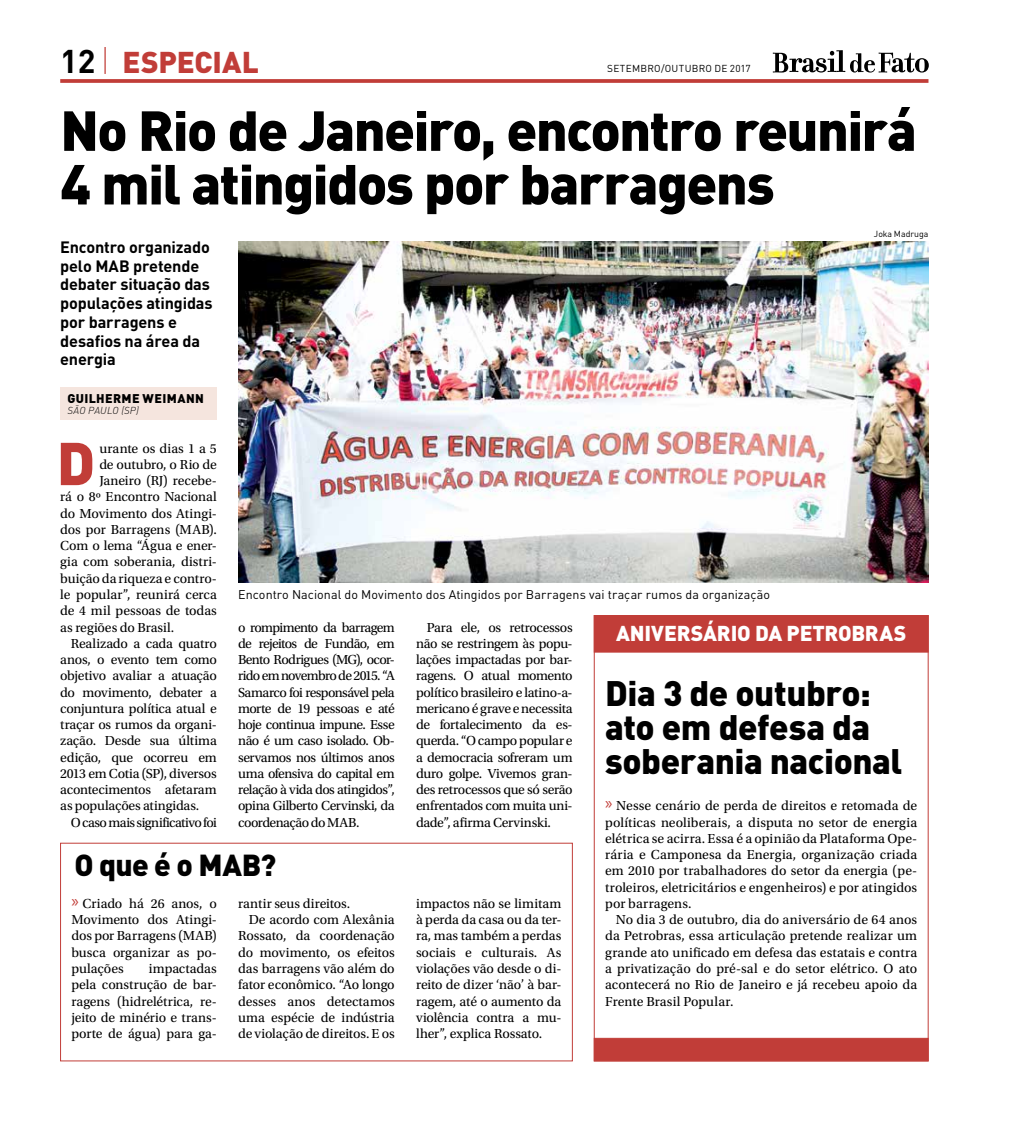
<style>
.page{position:relative;width:1010px;height:1124px;background:#fff}
.page>*{position:absolute;margin:0;border:0;box-sizing:border-box;transform-origin:0 0}
.t1{font:900 59.38px "DIN Pro";color:#c13d38}
.t2{font:900 55.5px/53.6px "DIN Pro";letter-spacing:-.03em;color:#000}
.t3{font:900 35px/33.8px "DIN Pro";letter-spacing:-.015em;color:#000}
.t4{font:900 30px "DIN Pro";letter-spacing:-.015em;color:#000}
.t5{font:900 29.75px "DIN Pro";color:#c13d38}
.t6{font:900 21.25px "DIN Pro";letter-spacing:-.015em;color:#fff}
.t7{font:700 16.25px/18.8px "DIN Pro";letter-spacing:-.01em;color:#000}
.t8{font:13.75px/16.2px "Utopia Std";letter-spacing:-.01em;color:#000;text-align:justify}
.t9{font:13.75px "Utopia Std";letter-spacing:-.04em;color:#000}
.t10{font:12.5px "DIN Pro";letter-spacing:.005em;color:#000}
.t11{font:900 12.5px "DIN Pro";letter-spacing:.025em;color:#000}
.t12{font:10px "DIN Pro";letter-spacing:.03em;color:#000}
.t13{font:italic 300 10px "DIN Pro";letter-spacing:.02em;color:#000}
.t14{font:8.75px "DIN Pro";color:#000}
.s1{font-weight:700;font-size:32.5px;color:#000}
.s2{font-family:"Myriad Pro";font-size:17.5px;color:#c13d38}
</style>
<div class="page">
<div style="left:60px;top:842px;width:513px;height:219px;border:1px solid #c13d38"></div>
<div style="left:594px;top:615px;width:334px;height:37px;background:#c13d38"></div>
<div style="left:594px;top:1037px;width:334px;height:24px;background:#c13d38;border:1px solid #c13d38"></div>
<img style="left:238px;top:241px;width:690px;height:341px">
<div style="left:60px;top:387px;width:157px;height:33px;background:#f5e5de"></div>
<svg style="left:773px;top:50px;width:156px;height:22px"></svg>
<svg style="left:60px;top:79px;width:868px;height:4px;background:#c44843"></svg>
<hr style="left:104px;top:47px;width:2px;height:27px;background:#c13d38">
<h3 class="t5" style="left:60px;top:36px;width:200px"><span class="s1">12</span> ESPECIAL</h3>
<p class="t12" style="left:607px;top:60px;width:145px">SETEMBRO/OUTUBRO DE 2017</p>
<h2 class="t2" style="left:60px;top:97px;width:858px">No Rio de Janeiro, encontro reunirá<br>4 mil atingidos por barragens</h2>
<p class="t7" style="left:60px;top:235px;width:154px">Encontro organizado pelo MAB pretende debater situação das populações atingidas por barragens e desafios na área da energia</p>
<p class="t11" style="left:67px;top:387px;width:138px">GUILHERME WEIMANN</p>
<p class="t13" style="left:67px;top:402px;width:73px">SÃO PAULO (SP)</p>
<p class="t14" style="left:874px;top:226px;width:56px">Joka Madruga</p>
<h1 class="t1" style="left:57px;top:412px;width:40px">D</h1>
<p class="t8" style="left:99px;top:440px;width:119px">urante os dias 1 a 5</p>
<p class="t8" style="left:99px;top:456px;width:119px">de outubro, o Rio de</p>
<p class="t8" style="left:99px;top:472px;width:119px">Janeiro (RJ) recebe-</p>
<p class="t8" style="left:60px;top:489px;width:158px">rá o 8º Encontro Nacional</p>
<p class="t8" style="left:60px;top:505px;width:158px">do Movimento dos Atingi-</p>
<p class="t8" style="left:60px;top:521px;width:158px">dos por Barragens (MAB).</p>
<p class="t8" style="left:60px;top:537px;width:158px">Com o lema “Água e ener-</p>
<p class="t8" style="left:60px;top:554px;width:158px">gia com soberania, distri-</p>
<p class="t8" style="left:60px;top:570px;width:158px">buição da riqueza e contro-</p>
<p class="t8" style="left:60px;top:586px;width:158px">le popular”, reunirá cerca</p>
<p class="t8" style="left:60px;top:603px;width:158px">de 4 mil pessoas de todas</p>
<p class="t8" style="left:60px;top:619px;width:116px">as regiões do Brasil.</p>
<p class="t8" style="left:71px;top:635px;width:147px">Realizado a cada quatro</p>
<p class="t8" style="left:60px;top:651px;width:158px">anos, o evento tem como</p>
<p class="t8" style="left:60px;top:668px;width:158px">objetivo avaliar a atuação</p>
<p class="t8" style="left:60px;top:684px;width:158px">do movimento, debater a</p>
<p class="t8" style="left:60px;top:700px;width:158px">conjuntura política atual e</p>
<p class="t8" style="left:60px;top:716px;width:158px">traçar os rumos da organi-</p>
<p class="t8" style="left:60px;top:733px;width:158px">zação. Desde sua última</p>
<p class="t8" style="left:60px;top:749px;width:158px">edição, que ocorreu em</p>
<p class="t8" style="left:60px;top:765px;width:158px">2013 em Cotia (SP), diversos</p>
<p class="t8" style="left:60px;top:781px;width:158px">acontecimentos afetaram</p>
<p class="t8" style="left:60px;top:798px;width:141px">as populações atingidas.</p>
<p class="t9" style="left:71px;top:814px;width:147px">O caso mais significativo foi</p>
<p class="t10" style="left:238px;top:584px;width:534px">Encontro Nacional do Movimento dos Atingidos por Barragens vai traçar rumos da organização</p>
<h3 class="t6" style="left:616px;top:615px;width:292px">ANIVERSÁRIO DA PETROBRAS</h3>
<p class="t8" style="left:238px;top:619px;width:158px">o rompimento da barragem de rejeitos de Fundão, em Bento Rodrigues (MG), ocor&shy;rido em novembro de 2015. “A Samarco foi responsável pela morte de 19 pessoas e até hoje continua impune. Esse não é um caso isolado. Ob&shy;servamos nos últimos anos uma ofensiva do capital em relação à vida dos atingidos”, opina Gilberto Cervinski, da coordenação do MAB.</p>
<p class="t8" style="left:416px;top:619px;width:158px;text-indent:11px">Para ele, os retrocessos não se restringem às popu&shy;lações impactadas por bar&shy;ragens. O atual momento político brasileiro e latino-a&shy;mericano é grave e necessita de fortalecimento da es&shy;querda. “O campo popular e a democracia sofreram um duro golpe. Vivemos gran&shy;des retrocessos que só serão enfrentados com muita uni&shy;dade”, afirma Cervinski.</p>
<h3 class="t3" style="left:605px;top:672px;width:299px">Dia 3 de outubro: ato em defesa da soberania nacional</h3>
<p class="t8" style="left:605px;top:797px;width:313px"><span class="s2">»</span> Nesse cenário de perda de direitos e retomada de políticas neoliberais, a disputa no setor de energia elétrica se acirra. Essa é a opinião da Plataforma Ope&shy;rária e Camponesa da Energia, organização criada em 2010 por trabalhadores do setor da energia (pe&shy;troleiros, eletricitários e engenheiros) e por atingidos por barragens.</p>
<p class="t8" style="left:605px;top:911px;width:314px;text-indent:11px">No dia 3 de outubro, dia do aniversário de 64 anos da Petrobras, essa articulação pretende realizar um grande ato unificado em defesa das estatais e contra a privatização do pré-sal e do setor elétrico. O ato acontecerá no Rio de Janeiro e já recebeu apoio da Frente Brasil Popular.</p>
<h3 class="t4" style="left:74px;top:839px;width:203px">O que é o MAB?</h3>
<p class="t8" style="left:71px;top:895px;width:147px"><span class="s2">»</span> Criado há 26 anos, o Movimento dos Atingi&shy;dos por Barragens (MAB) busca organizar as po&shy;pulações</p>
<p class="t8" style="left:238px;top:895px;width:114px">rantir seus direitos.</p>
<p class="t8" style="left:249px;top:911px;width:147px">De acordo com Alexânia</p>
<p class="t8" style="left:238px;top:927px;width:158px">Rossato, da coordenação</p>
<p class="t8" style="left:238px;top:944px;width:158px">do movimento, os efeitos</p>
<p class="t8" style="left:238px;top:960px;width:158px">das barragens vão além do</p>
<p class="t8" style="left:238px;top:976px;width:158px">fator econômico. “Ao longo</p>
<p class="t8" style="left:238px;top:993px;width:158px">desses anos detectamos</p>
<p class="t8" style="left:238px;top:1009px;width:158px">uma espécie de indústria</p>
<p class="t8" style="left:238px;top:1025px;width:158px">de violação de direitos. E os</p>
<p class="t8" style="left:416px;top:895px;width:147px">impactos não se limitam à perda da casa ou da ter&shy;ra, mas também a perdas sociais e culturais. As violações vão desde o di&shy;reito de dizer ‘não’ à bar&shy;ragem, até o aumento da violência contra a mu&shy;lher”, explica Rossato.</p>
<p class="t8" style="left:71px;top:960px;width:147px;text-indent:77px">impactadas pela construção de bar&shy;ragens (hidrelétrica, re&shy;jeito de minério e trans&shy;porte de água) para ga-</p>
</div>
